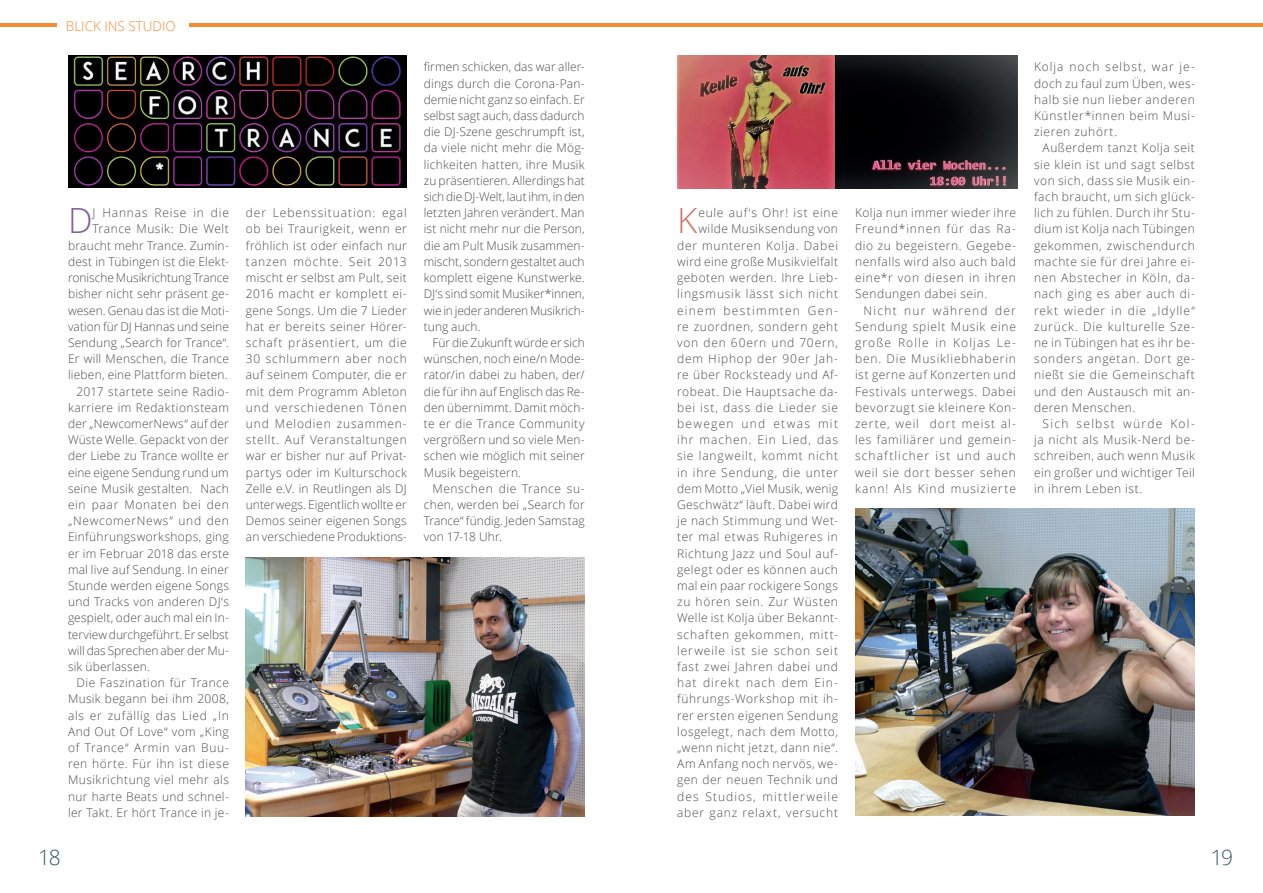
<style>
.page{position:relative;width:1263px;height:893px;background:#fff}
.page>*{position:absolute;margin:0;border:0;box-sizing:border-box;transform-origin:0 0}
.t1{font:300 34.65px "Open Sans";color:#7f5f9c}
.t2{font:300 34.65px "Open Sans";color:#d07769}
.t3{font:300 21px "Open Sans";color:#395763}
.t4{font:300 13.5px "Open Sans";color:#f58b32}
.t5{font:300 12px/16.2px "Open Sans";letter-spacing:.04em;color:#4b4c4d;text-align:justify}
.t6{font:300 12px "Open Sans";letter-spacing:.015em;color:#4b4c4d}
.t7{font:300 12px "Open Sans";letter-spacing:-.005em;color:#4b4c4d}
.t8{font:300 12px "Open Sans";color:#4b4c4d}
.t9{font:300 12px "Open Sans";letter-spacing:.01em;color:#4b4c4d}
.t10{font:300 12px "Open Sans";letter-spacing:.02em;color:#4b4c4d}
.t11{font:300 12px "Open Sans";letter-spacing:-.01em;color:#4b4c4d}
.t12{font:300 12px "Open Sans";letter-spacing:.005em;color:#4b4c4d}
.t13{font:300 12px "Open Sans";letter-spacing:.06em;color:#4b4c4d}
.t14{font:300 12px "Open Sans";letter-spacing:.07em;color:#4b4c4d}
</style>
<div class="page">
<img style="left:855px;top:509px;width:340px;height:307px">
<img style="left:246px;top:557px;width:339px;height:260px">
<img style="left:68px;top:56px;width:339px;height:132px">
<hr style="left:0;top:23px;width:1263px;height:3px;background:#f58b32">
<img style="left:677px;top:56px;width:340px;height:132px">
<div style="left:57px;top:13px;width:132px;height:20px;background:#fff"></div>
<p class="t4" style="left:66px;top:16px;width:111px">BLICK INS STUDIO</p>
<h1 class="t1" style="left:68px;top:197px;width:26px">D</h1>
<p class="t14" style="left:93px;top:205px;width:138px">J Hannas Reise in die</p>
<p class="t5" style="left:93px;top:221px;width:138px">Trance Musik: Die Welt</p>
<p class="t6" style="left:68px;top:237px;width:162px">braucht mehr Trance. Zumin-</p>
<p class="t6" style="left:68px;top:253px;width:162px">dest in Tübingen ist die Elekt-</p>
<p class="t7" style="left:68px;top:270px;width:162px">ronische Musikrichtung Trance</p>
<p class="t6" style="left:68px;top:286px;width:162px">bisher nicht sehr präsent ge-</p>
<p class="t8" style="left:68px;top:302px;width:162px">wesen. Genau das ist die Moti-</p>
<p class="t8" style="left:68px;top:318px;width:162px">vation für DJ Hannas und seine</p>
<p class="t6" style="left:68px;top:334px;width:162px">Sendung „Search for Trance“.</p>
<p class="t10" style="left:68px;top:351px;width:162px">Er will Menschen, die Trance</p>
<p class="t6" style="left:68px;top:367px;width:161px">lieben, eine Plattform bieten.</p>
<p class="t5" style="left:77px;top:383px;width:154px">2017 startete seine Radio-</p>
<p class="t5" style="left:68px;top:399px;width:162px">karriere im Redaktionsteam</p>
<p class="t6" style="left:68px;top:415px;width:162px">der „NewcomerNews“ auf der</p>
<p class="t9" style="left:68px;top:432px;width:162px">Wüste Welle. Gepackt von der</p>
<p class="t6" style="left:68px;top:448px;width:162px">der Liebe zu Trance wollte er</p>
<p class="t12" style="left:68px;top:464px;width:162px">eine eigene Sendung rund um</p>
<p class="t6" style="left:68px;top:480px;width:162px">seine Musik gestalten. Nach</p>
<p class="t5" style="left:68px;top:496px;width:162px">ein paar Monaten bei den</p>
<p class="t5" style="left:68px;top:512px;width:162px">„NewcomerNews“ und den</p>
<p class="t5" style="left:68px;top:529px;width:162px">Einführungsworkshops, ging</p>
<p class="t6" style="left:68px;top:545px;width:162px">er im Februar 2018 das erste</p>
<p class="t6" style="left:68px;top:561px;width:162px">mal live auf Sendung. In einer</p>
<p class="t6" style="left:68px;top:577px;width:162px">Stunde werden eigene Songs</p>
<p class="t10" style="left:68px;top:594px;width:162px">und Tracks von anderen DJ‘s</p>
<p class="t9" style="left:68px;top:610px;width:162px">gespielt, oder auch mal ein In-</p>
<p class="t11" style="left:68px;top:626px;width:162px">terview durchgeführt. Er selbst</p>
<p class="t7" style="left:68px;top:642px;width:162px">will das Sprechen aber der Mu-</p>
<p class="t6" style="left:68px;top:658px;width:83px">sik überlassen.</p>
<p class="t5" style="left:77px;top:674px;width:154px">Die Faszination für Trance</p>
<p class="t5" style="left:68px;top:691px;width:162px">Musik begann bei ihm 2008,</p>
<p class="t13" style="left:68px;top:707px;width:162px">als er zufällig das Lied „In</p>
<p class="t5" style="left:68px;top:723px;width:162px">And Out Of Love“ vom „King</p>
<p class="t5" style="left:68px;top:739px;width:162px">of Trance“ Armin van Buu-</p>
<p class="t5" style="left:68px;top:755px;width:162px">ren hörte. Für ihn ist diese</p>
<p class="t5" style="left:68px;top:772px;width:162px">Musikrichtung viel mehr als</p>
<p class="t5" style="left:68px;top:788px;width:162px">nur harte Beats und schnel-</p>
<p class="t5" style="left:68px;top:804px;width:162px">ler Takt. Er hört Trance in je-</p>
<p class="t5" style="left:246px;top:205px;width:162px">der Lebenssituation: egal ob bei Traurigkeit, wenn er fröhlich ist oder einfach nur tanzen möchte. Seit 2013 mischt er selbst am Pult, seit 2016 macht er komplett ei&shy;gene Songs. Um die 7 Lieder hat er bereits seiner Hörer&shy;schaft präsentiert, um die 30 schlummern aber noch auf seinem Computer, die er mit dem Programm Ableton und verschiedenen Tönen und Melodien zusammen&shy;stellt. Auf Veranstaltungen war er bisher nur auf Privat&shy;partys oder im Kulturschock Zelle e.V. in Reutlingen als DJ unterwegs. Eigentlich wollte er Demos seiner eigenen Songs an verschiedene Produktions-</p>
<p class="t5" style="left:424px;top:59px;width:162px">firmen schicken, das war aller&shy;dings durch die Corona-Pan&shy;demie nicht ganz so einfach. Er selbst sagt auch, dass dadurch die DJ-Szene geschrumpft ist, da viele nicht mehr die Mög&shy;lichkeiten hatten, ihre Musik zu präsentieren. Allerdings hat sich die DJ-Welt, laut ihm, in den letzten Jahren verändert. Man ist nicht mehr nur die Person, die am Pult Musik zusammen&shy;mischt, sondern gestaltet auch komplett eigene Kunstwerke.<br>DJ‘s sind somit Musiker*innen, wie in jeder anderen Musikrich&shy;tung auch.</p>
<p class="t5" style="left:424px;top:334px;width:162px;text-indent:9px">Für die Zukunft würde er sich wünschen, noch eine/n Mode&shy;rator/in dabei zu haben, der/ die für ihn auf Englisch das Re&shy;den übernimmt. Damit möch&shy;te er die Trance Community vergrößern und so viele Men&shy;schen wie möglich mit seiner Musik begeistern.</p>
<p class="t5" style="left:424px;top:480px;width:162px;text-indent:9px">Menschen die Trance su&shy;chen, werden bei „Search for Trance“ fündig. Jeden Samstag von 17-18 Uhr.</p>
<p class="t5" style="left:677px;top:205px;width:162px;text-align:right">eule auf‘s Ohr! ist eine wilde Musiksendung von der munteren Kolja. Dabei wird eine große Musikvielfalt geboten werden. Ihre Lieb&shy;lingsmusik lässt sich nicht einem bestimmten Gen&shy;re zuordnen, sondern geht von den 60ern und 70ern, dem Hiphop der 90er Jah&shy;re über Rocksteady und Af&shy;robeat. Die Hauptsache da&shy;bei ist, dass die Lieder sie bewegen und etwas mit ihr machen. Ein Lied, das sie langweilt, kommt nicht in ihre Sendung, die unter dem Motto „Viel Musik, wenig<br>Geschwätz“ läuft. Dabei wird je nach Stimmung und Wet&shy;ter mal etwas Ruhigeres in<br>Richtung Jazz und Soul auf&shy;gelegt oder es können auch mal ein paar rockigere Songs zu hören sein. Zur Wüsten<br>Welle ist Kolja über Bekannt&shy;schaften gekommen, mitt&shy;lerweile ist sie schon seit fast zwei Jahren dabei und hat direkt nach dem Ein&shy;führungs-Workshop mit ih&shy;rer ersten eigenen Sendung losgelegt, nach dem Motto, „wenn nicht jetzt, dann nie“.<br>Am Anfang noch nervös, we&shy;gen der neuen Technik und des Studios, mittlerweile aber ganz relaxt, versucht</p>
<p class="t5" style="left:855px;top:205px;width:162px">Kolja nun immer wieder ihre Freund*innen für das Ra&shy;dio zu begeistern. Gegebe&shy;nenfalls wird also auch bald eine*r von diesen in ihren Sendungen dabei sein.</p>
<h1 class="t2" style="left:677px;top:197px;width:22px">K</h1>
<p class="t5" style="left:855px;top:302px;width:162px;text-indent:9px">Nicht nur während der Sendung spielt Musik eine große Rolle in Koljas Le&shy;ben. Die Musikliebhaberin ist gerne auf Konzerten und Festivals unterwegs. Dabei bevorzugt sie kleinere Kon&shy;zerte, weil dort meist al&shy;les familiärer und gemein&shy;schaftlicher ist und auch weil sie dort besser sehen kann! Als Kind musizierte</p>
<p class="t5" style="left:1034px;top:59px;width:162px">Kolja noch selbst, war je&shy;doch zu faul zum Üben, wes&shy;halb sie nun lieber anderen Künstler*innen beim Musi&shy;zieren zuhört.</p>
<p class="t5" style="left:1034px;top:140px;width:162px;text-indent:9px">Außerdem tanzt Kolja seit sie klein ist und sagt selbst von sich, dass sie Musik ein&shy;fach braucht, um sich glück&shy;lich zu fühlen. Durch ihr Stu&shy;dium ist Kolja nach Tübingen gekommen, zwischendurch machte sie für drei Jahre ei&shy;nen Abstecher in Köln, da&shy;nach ging es aber auch di&shy;rekt wieder in die „Idylle“ zurück. Die kulturelle Sze&shy;ne in Tübingen hat es ihr be&shy;sonders angetan. Dort ge&shy;nießt sie die Gemeinschaft und den Austausch mit an&shy;deren Menschen.</p>
<p class="t5" style="left:1034px;top:415px;width:162px;text-indent:9px">Sich selbst würde Kol&shy;ja nicht als Musik-Nerd be&shy;schreiben, auch wenn Musik ein großer und wichtiger Teil in ihrem Leben ist.</p>
<h2 class="t3" style="left:38px;top:843px;width:24px">18</h2>
<h2 class="t3" style="left:1211px;top:843px;width:24px">19</h2>
</div>
